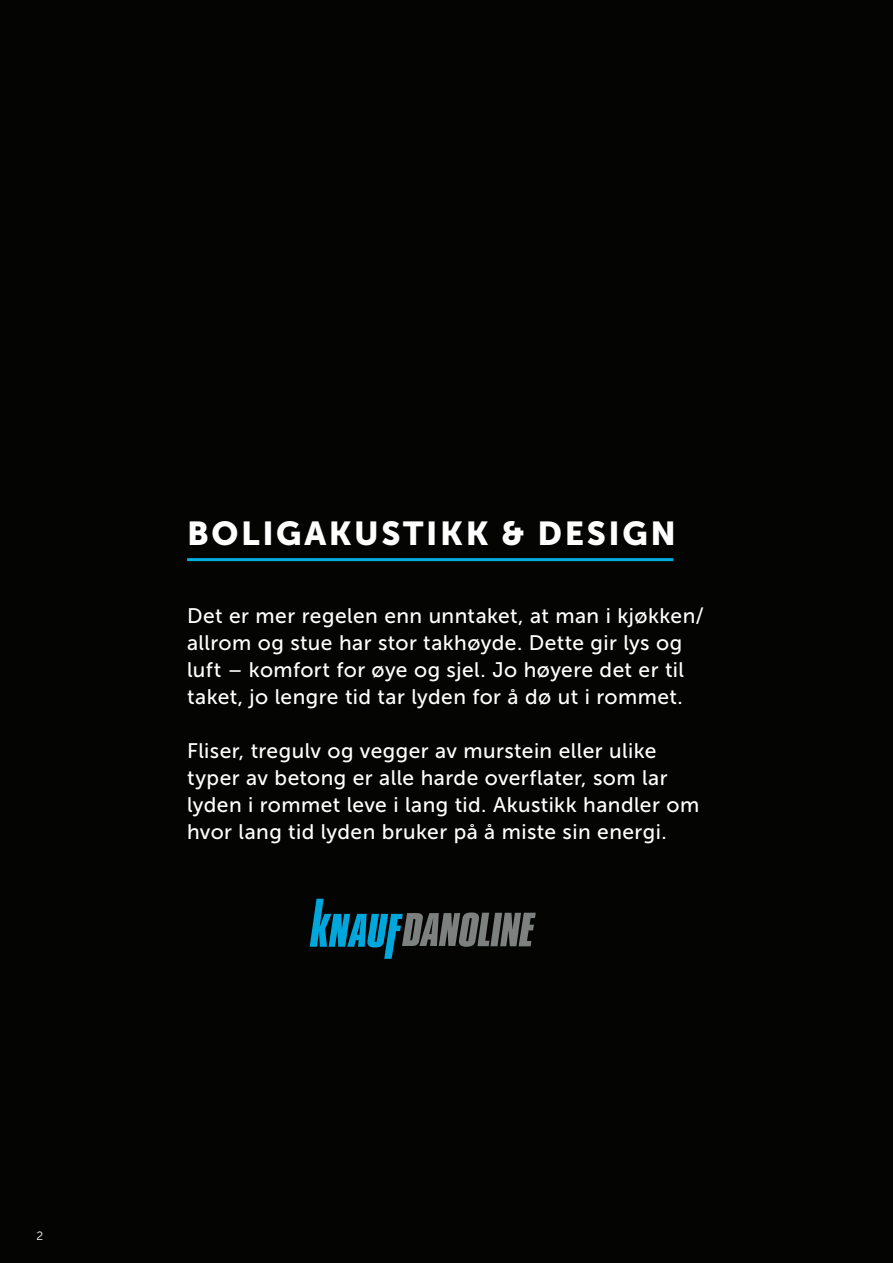
<style>
.page{position:relative;width:893px;height:1263px;background:#040503}
.page>*{position:absolute;margin:0;border:0;box-sizing:border-box;transform-origin:0 0}
.t1{font:33px "Museo Sans 900";letter-spacing:.08em;color:#fff}
.t2{font:21px/27px "Museo Sans 500";letter-spacing:.02em;color:#fff}
.t3{font:12px "Museo Sans 300";color:#fff}
</style>
<div class="page">
<hr style="left:187px;top:558px;width:486px;height:3px;background:#00aedf">
<svg style="left:310px;top:899px;width:226px;height:60px"></svg>
<h1 class="t1" style="left:187px;top:515px;width:490px">BOLIGAKUSTIKK &amp; DESIGN</h1>
<p class="t2" style="left:187px;top:602px;width:518px">Det er mer regelen enn unntaket, at man i kjøkken/ allrom og stue har stor takhøyde. Dette gir lys og luft – komfort for øye og sjel. Jo høyere det er til taket, jo lengre tid tar lyden for å dø ut i rommet.</p>
<p class="t2" style="left:187px;top:737px;width:514px">Fliser, tregulv og vegger av murstein eller ulike typer av betong er alle harde overflater, som lar lyden i rommet leve i lang tid. Akustikk handler om hvor lang tid lyden bruker på å miste sin energi.</p>
<p class="t3" style="left:37px;top:1229px;width:8px">2</p>
</div>
